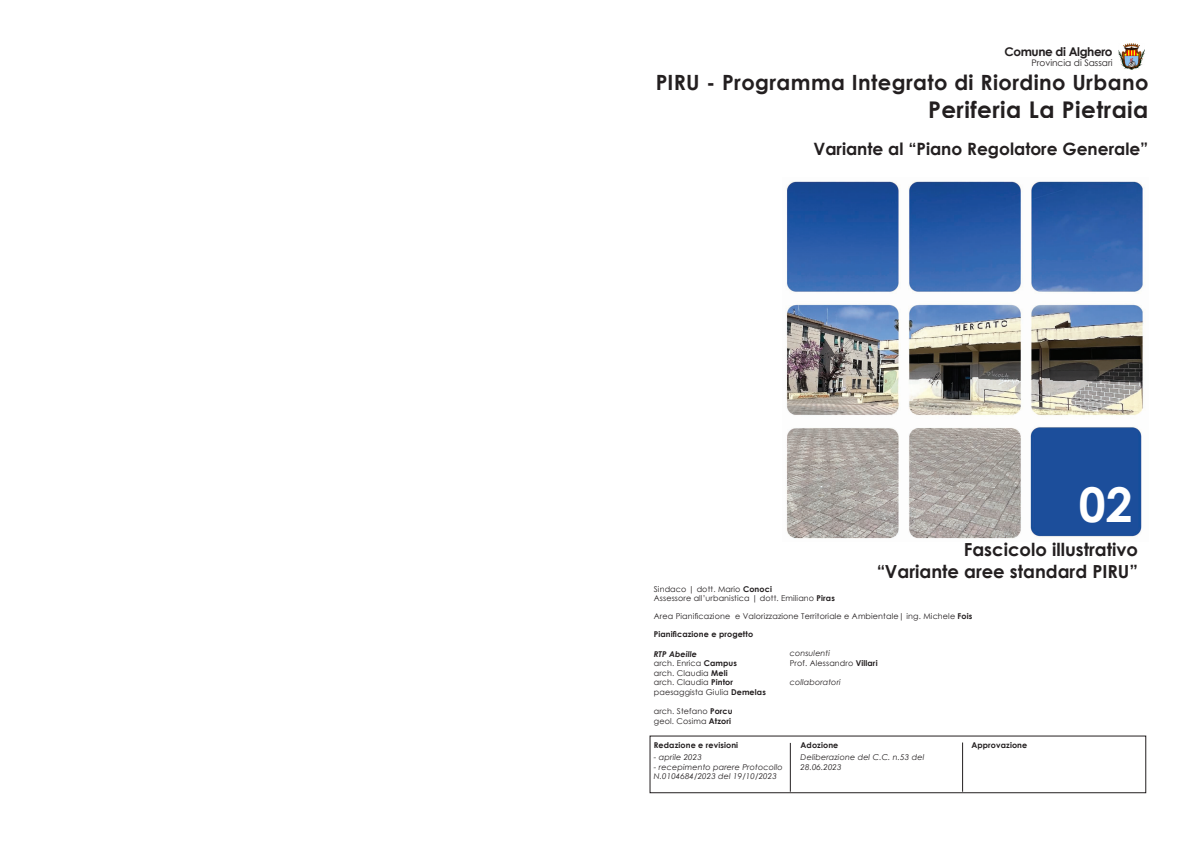
<style>
.page{position:relative;width:1191px;height:842px;background:#fff}
.page>*{position:absolute;margin:0;border:0;box-sizing:border-box;transform-origin:0 0}
.t1{font:700 48px "Century Gothic";color:#fff}
.t2{font:700 23px "Century Gothic";letter-spacing:.02em;color:#231f20}
.t3{font:700 21px "Century Gothic";letter-spacing:.02em;color:#231f20}
.t4{font:700 18px/21.6px "Century Gothic";color:#231f20;text-align:right}
.t5{font:700 17px "Century Gothic";color:#231f20}
.t6{font:700 12px "Century Gothic";letter-spacing:-.03em;color:#231f20}
.t7{font:9px "Century Gothic";color:#231f20}
.t8{font:8px "Century Gothic";letter-spacing:.015em;color:#231f20}
.t9{font:italic 8px/9.6px "Century Gothic";letter-spacing:.015em;color:#231f20}
.t10{font:700 8px "Century Gothic";letter-spacing:.015em;color:#231f20}
.t11{font:italic 700 8px "Century Gothic";letter-spacing:.015em;color:#231f20}
.s1{font-weight:700}
</style>
<div class="page">
<img style="left:786px;top:181px;width:358px;height:358px">
<img style="left:1119px;top:44px;width:25px;height:25px">
<svg style="left:649px;top:735px;width:497px;height:58px"></svg>
<p class="t6" style="left:1004px;top:42px;width:110px">Comune di Alghero</p>
<p class="t7" style="left:1031px;top:57px;width:83px">Provincia di Sassari</p>
<h3 class="t3" style="left:655px;top:66px;width:495px">PIRU - Programma Integrato di Riordino Urbano</h3>
<h2 class="t2" style="left:928px;top:92px;width:222px">Periferia La Pietraia</h2>
<h3 class="t5" style="left:813px;top:136px;width:336px">Variante al “Piano Regolatore Generale”</h3>
<p class="t1" style="left:1078px;top:468px;width:55px">02</p>
<h3 class="t4" style="left:876px;top:538px;width:263px">Fascicolo illustrativo<br>“Variante aree standard PIRU”</h3>
<p class="t8" style="left:654px;top:583px;width:120px">Sindaco | dott. Mario <span class="s1">Conoci</span></p>
<p class="t8" style="left:654px;top:593px;width:182px">Assessore all’urbanistica | dott. Emiliano <span class="s1">Piras</span></p>
<p class="t10" style="left:654px;top:628px;width:101px">Pianificazione e progetto</p>
<p class="t11" style="left:654px;top:648px;width:45px">RTP Abeille</p>
<p class="t8" style="left:654px;top:658px;width:85px">arch. Enrica <span class="s1">Campus</span></p>
<p class="t8" style="left:654px;top:667px;width:75px">arch. Claudia <span class="s1">Meli</span></p>
<p class="t8" style="left:654px;top:677px;width:81px">arch. Claudia <span class="s1">Pintor</span></p>
<p class="t8" style="left:654px;top:687px;width:113px">paesaggista Giulia <span class="s1">Demelas</span></p>
<p class="t8" style="left:654px;top:706px;width:80px">arch. Stefano <span class="s1">Porcu</span></p>
<p class="t8" style="left:654px;top:715px;width:79px">geol. Cosima <span class="s1">Atzori</span></p>
<p class="t8" style="left:654px;top:610px;width:320px">Area Pianificazione e Valorizzazione Territoriale e Ambientale| ing. Michele <span class="s1">Fois</span></p>
<p class="t9" style="left:789px;top:648px;width:42px">consulenti</p>
<p class="t8" style="left:789px;top:657px;width:89px">Prof. Alessandro <span class="s1">Villari</span></p>
<p class="t9" style="left:789px;top:677px;width:53px">collaboratori</p>
<p class="t10" style="left:654px;top:739px;width:86px">Redazione e revisioni</p>
<p class="t10" style="left:800px;top:739px;width:39px">Adozione</p>
<p class="t10" style="left:971px;top:739px;width:57px">Approvazione</p>
<p class="t9" style="left:654px;top:752px;width:49px">- aprile 2023</p>
<p class="t9" style="left:654px;top:762px;width:130px">- recepimento parere Protocollo<br>N.0104684/2023 del 19/10/2023</p>
<p class="t9" style="left:800px;top:752px;width:125px">Deliberazione del C.C. n.53 del<br>28.06.2023</p>
</div>
